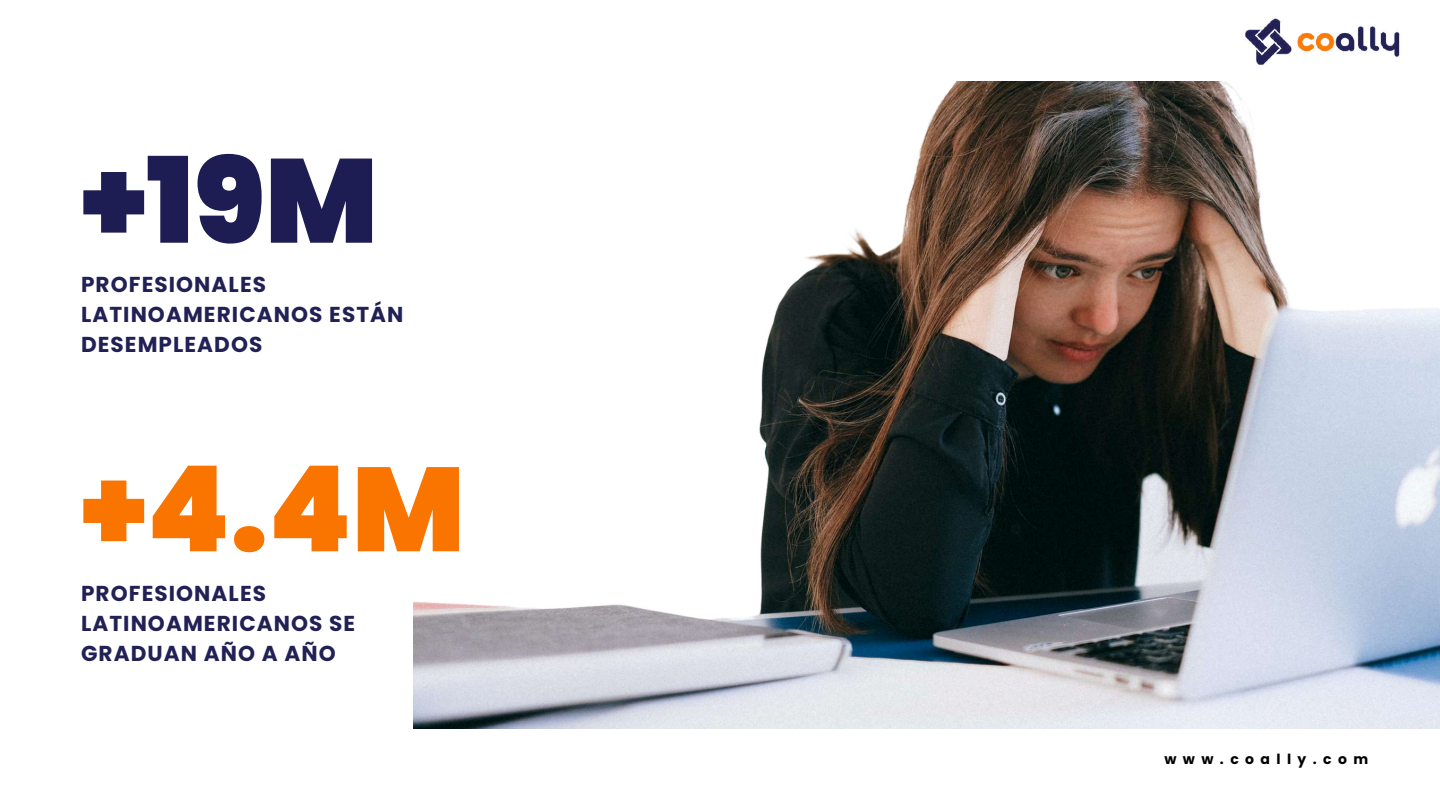
<style>
.page{position:relative;width:1440px;height:810px;background:#fff}
.page>*{position:absolute;margin:0;border:0;box-sizing:border-box;transform-origin:0 0}
.t1{font:900 118.9px "Poppins";color:#fa7400}
.t2{font:900 118.9px "Poppins";color:#1d1d53}
.t3{font:700 21.6px/30px "Poppins";letter-spacing:.05em;color:#212156}
.t4{font:700 14px "Poppins";letter-spacing:.46em;color:#000}
</style>
<div class="page">
<img style="left:414px;top:81px;width:1026px;height:648px">
<img style="left:1245px;top:18px;width:155px;height:47px">
<h1 class="t2" style="left:81px;top:118px;width:299px">+19M</h1>
<p class="t3" style="left:81px;top:269px;width:324px">PROFESIONALES<br>LATINOAMERICANOS ESTÁN<br>DESEMPLEADOS</p>
<h1 class="t1" style="left:81px;top:426px;width:385px">+4.4M</h1>
<p class="t3" style="left:81px;top:578px;width:276px">PROFESIONALES<br>LATINOAMERICANOS SE<br>GRADUAN AÑO A AÑO</p>
<p class="t4" style="left:1164px;top:749px;width:205px">www.coally.com</p>
</div>
